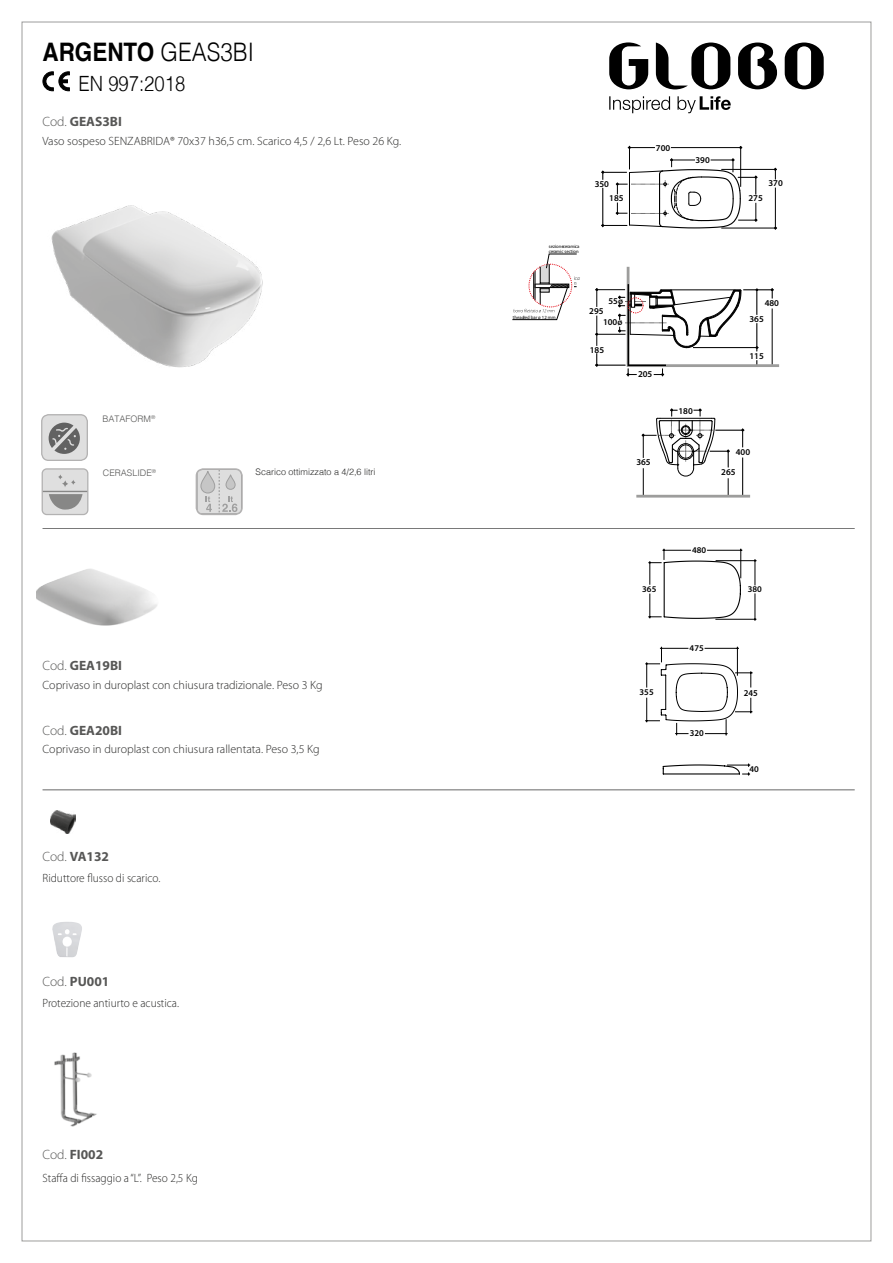
<style>
.page{position:relative;width:893px;height:1263px;background:#fff}
.page>*{position:absolute;margin:0;border:0;box-sizing:border-box;transform-origin:0 0}
.t1{font:700 25.5px "Helvetica";color:#000;scale:.88 1}
.t2{font:300 21px "Helvetica";color:#000;scale:.88 1}
.t3{font:700 13.5px "Myriad Pro";color:#575756}
.t4{font:300 12px "Myriad Pro";color:#282827}
.t5{font:300 12px "Myriad Pro";color:#282827;scale:.95 1}
.t6{font:600 9px "Myriad Pro";color:#000}
.t7{font:300 9px "Helvetica";color:#282827}
.t8{font:300 9px "Helvetica";color:#575756}
.t9{font:600 8.85px "Myriad Pro";color:#000}
.t10{font:7.5px "Myriad";color:#000}
.t11{font:4.8px/4.7px "Myriad";color:#000}
.s1{font-weight:300}
</style>
<div class="page">
<svg style="left:609px;top:96px;width:122px;height:17px"></svg>
<svg style="left:785px;top:43px;width:39px;height:46px"></svg>
<svg style="left:738px;top:43px;width:39px;height:46px"></svg>
<svg style="left:609px;top:43px;width:39px;height:46px"></svg>
<svg style="left:656px;top:43px;width:74px;height:46px"></svg>
<hr style="left:43px;top:528px;width:812px;height:1px;background:#000">
<hr style="left:43px;top:790px;width:812px;height:1px;background:#000">
<img style="left:51px;top:205px;width:212px;height:163px">
<hr style="left:721px;top:169px;width:56px;height:1px;background:#000">
<hr style="left:721px;top:228px;width:56px;height:1px;background:#000">
<hr style="left:775px;top:188px;width:1px;height:42px;background:#000">
<svg style="left:774px;top:168px;width:2px;height:11px"></svg>
<svg style="left:601px;top:146px;width:156px;height:83px"></svg>
<hr style="left:595px;top:289px;width:30px;height:1px;background:#000">
<hr style="left:595px;top:334px;width:30px;height:1px;background:#000">
<hr style="left:596px;top:316px;width:1px;height:30px;background:#000">
<svg style="left:596px;top:288px;width:2px;height:19px"></svg>
<hr style="left:595px;top:365px;width:30px;height:1px;background:#000">
<svg style="left:596px;top:353px;width:2px;height:14px"></svg>
<svg style="left:618px;top:266px;width:162px;height:110px"></svg>
<hr style="left:636px;top:495px;width:114px;height:3px;background:#9d9d9c">
<svg style="left:642px;top:408px;width:102px;height:87px"></svg>
<svg style="left:512px;top:254px;width:65px;height:66px"></svg>
<img style="left:52px;top:922px;width:30px;height:35px">
<img style="left:54px;top:1052px;width:43px;height:75px">
<img style="left:51px;top:810px;width:25px;height:24px">
<img style="left:36px;top:569px;width:121px;height:57px">
<svg style="left:648px;top:549px;width:109px;height:72px"></svg>
<svg style="left:645px;top:647px;width:108px;height:88px"></svg>
<svg style="left:662px;top:763px;width:88px;height:13px"></svg>
<svg style="left:196px;top:469px;width:46px;height:45px;background:#d2d2d2"></svg>
<div style="left:196px;top:468px;width:47px;height:47px;border:2px solid #b3b2b2;border-radius:7px"></div>
<svg style="left:44px;top:470px;width:42px;height:43px;background:#c7c7c7"></svg>
<div style="left:42px;top:468px;width:46px;height:47px;border:1px solid #b3b2b2;border-radius:5px"></div>
<svg style="left:42px;top:415px;width:45px;height:45px;background:#b5b5b5"></svg>
<div style="left:41px;top:414px;width:47px;height:47px;border:1px solid #b3b2b2;border-radius:7px"></div>
<svg style="left:42px;top:71px;width:28px;height:21px"></svg>
<h1 class="t1" style="left:43px;top:31px;width:242px">ARGENTO <span class="s1">GEAS3BI</span></h1>
<h2 class="t2" style="left:79px;top:66px;width:123px">EN 997:2018</h2>
<p class="t3" style="left:43px;top:113px;width:81px"><span class="s1">Cod.</span> GEAS3BI</p>
<p class="t4" style="left:43px;top:134px;width:360px">Vaso sospeso SENZABRIDA® 70x37 h36,5 cm. Scarico 4,5 / 2,6 Lt. Peso 26 Kg.</p>
<p class="t8" style="left:103px;top:411px;width:54px">BATAFORM<sup>®</sup></p>
<p class="t8" style="left:103px;top:465px;width:55px">CERASLIDE<sup>®</sup></p>
<p class="t7" style="left:256px;top:464px;width:122px">Scarico ottimizzato a 4/2,6 litri</p>
<p class="t3" style="left:43px;top:657px;width:81px"><span class="s1">Cod.</span> GEA19BI</p>
<p class="t4" style="left:43px;top:678px;width:282px">Coprivaso in duroplast con chiusura tradizionale. Peso 3 Kg</p>
<p class="t3" style="left:43px;top:721px;width:81px"><span class="s1">Cod.</span> GEA20BI</p>
<p class="t4" style="left:43px;top:743px;width:279px">Coprivaso in duroplast con chiusura rallentata. Peso 3,5 Kg</p>
<p class="t3" style="left:43px;top:847px;width:68px"><span class="s1">Cod.</span> VA132</p>
<p class="t5" style="left:43px;top:871px;width:126px">Riduttore flusso di scarico.</p>
<p class="t3" style="left:43px;top:973px;width:68px"><span class="s1">Cod.</span> PU001</p>
<p class="t5" style="left:43px;top:996px;width:145px">Protezione antiurto e acustica.</p>
<p class="t3" style="left:43px;top:1146px;width:62px"><span class="s1">Cod.</span> FI002</p>
<p class="t5" style="left:43px;top:1171px;width:165px">Staffa di fissaggio a “L”. Peso 2,5 Kg</p>
<p class="t6" style="left:656px;top:142px;width:16px">700</p>
<p class="t6" style="left:695px;top:154px;width:16px">390</p>
<p class="t6" style="left:595px;top:178px;width:16px">350</p>
<p class="t6" style="left:768px;top:178px;width:16px">370</p>
<p class="t6" style="left:609px;top:193px;width:16px">185</p>
<p class="t6" style="left:748px;top:193px;width:16px">275</p>
<p class="t11" style="left:549px;top:244px;width:32px">sezioneceramica ceramic section</p>
<p class="t11" style="left:513px;top:315px;width:44px">theadred bar ø 12 mm</p>
<p class="t6" style="left:607px;top:294px;width:16px">55ø</p>
<p class="t10" style="left:588px;top:304px;width:13px">185</p>
<p class="t6" style="left:588px;top:304px;width:16px">295</p>
<p class="t6" style="left:589px;top:343px;width:16px">185</p>
<p class="t6" style="left:602px;top:316px;width:21px">100ø</p>
<p class="t6" style="left:764px;top:296px;width:16px">480</p>
<p class="t6" style="left:748px;top:312px;width:16px">365</p>
<p class="t6" style="left:748px;top:349px;width:16px">115</p>
<p class="t6" style="left:637px;top:368px;width:16px">205</p>
<p class="t6" style="left:678px;top:405px;width:16px">180</p>
<p class="t6" style="left:736px;top:446px;width:16px">400</p>
<p class="t6" style="left:636px;top:456px;width:16px">365</p>
<p class="t6" style="left:721px;top:466px;width:16px">265</p>
<p class="t9" style="left:642px;top:583px;width:16px">365</p>
<p class="t9" style="left:692px;top:545px;width:16px">480</p>
<p class="t9" style="left:690px;top:643px;width:16px">475</p>
<p class="t9" style="left:748px;top:584px;width:16px">380</p>
<p class="t9" style="left:640px;top:687px;width:16px">355</p>
<p class="t6" style="left:744px;top:687px;width:16px">245</p>
<p class="t6" style="left:690px;top:727px;width:16px">320</p>
<p class="t9" style="left:749px;top:764px;width:11px">40</p>
</div>
